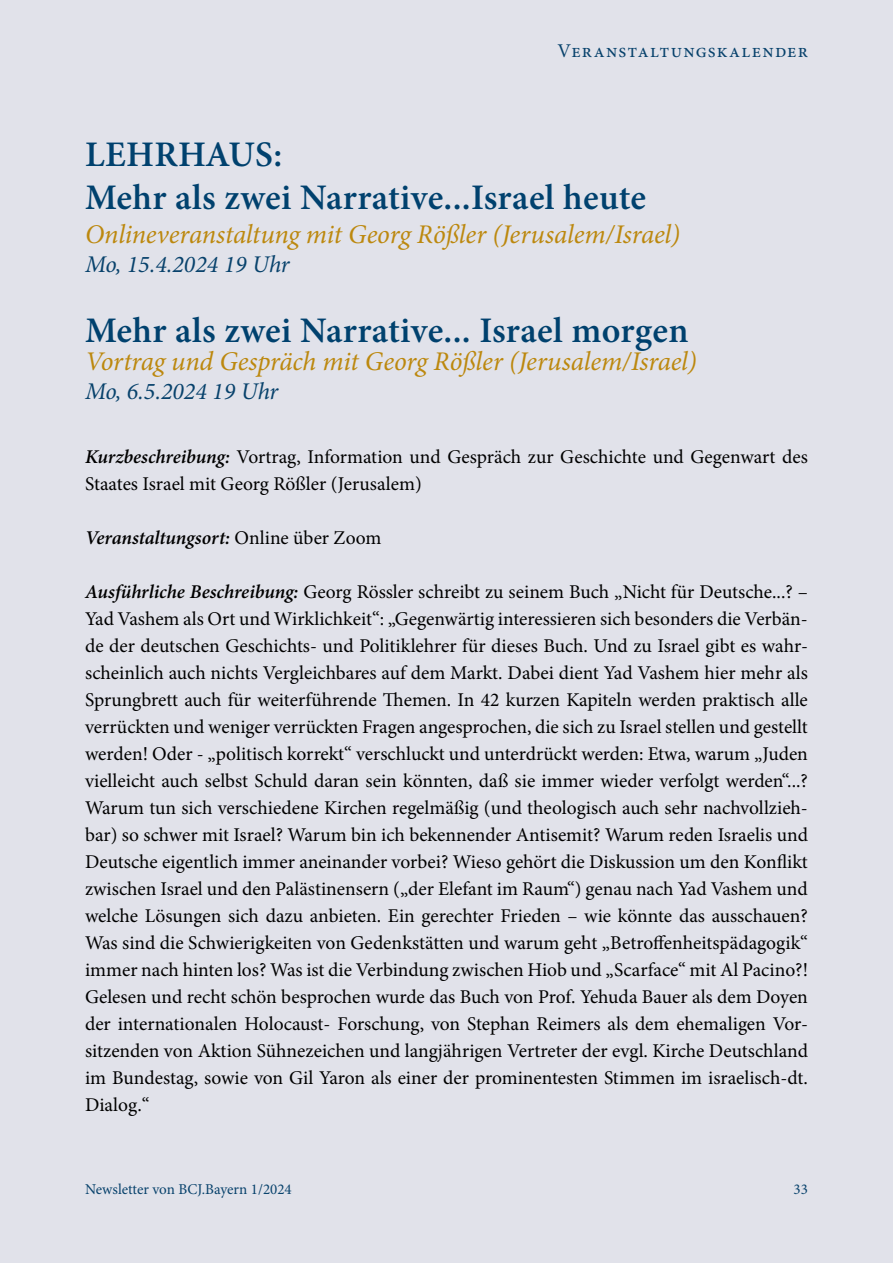
<style>
.page{position:relative;width:893px;height:1263px;background:#e1e2ea}
.page>*{position:absolute;margin:0;border:0;box-sizing:border-box;transform-origin:0 0}
.t1{font:600 36px/43.2px "Minion Pro";letter-spacing:.005em;color:#00416e}
.t2{font:italic 27px "Minion Pro";letter-spacing:-.01em;color:#bc880e}
.t3{font:italic 24px "Minion Pro";color:#08426c}
.t4{font:19.5px/27px "Minion Pro";letter-spacing:-.005em;color:#000}
.t5{font:italic 600 19.5px "Minion Pro";letter-spacing:-.01em;color:#000}
.t6{font:19.5px "Minion Pro";letter-spacing:.06em;color:#08426c}
.t7{font:15px "Minion Pro";color:#08426c}
.s1{font-weight:600;font-style:italic}
.s2{font-weight:400;font-style:normal}
</style>
<div class="page">
<p class="t6" style="left:558px;top:38px;width:252px">Veranstaltungskalender</p>
<h1 class="t1" style="left:85px;top:133px;width:563px">LEHRHAUS:<br>Mehr als zwei Narrative...Israel heute</h1>
<h2 class="t2" style="left:85px;top:216px;width:597px">Onlineveranstaltung mit Georg Rößler (Jerusalem/Israel)</h2>
<p class="t3" style="left:85px;top:247px;width:206px">Mo, 15.4.2024 19 Uhr</p>
<h1 class="t1" style="left:85px;top:308px;width:605px">Mehr als zwei Narrative... Israel morgen</h1>
<h2 class="t2" style="left:85px;top:343px;width:613px">Vortrag und Gespräch mit Georg Rößler (Jerusalem/Israel)</h2>
<p class="t3" style="left:85px;top:375px;width:195px">Mo, 6.5.2024 19 Uhr</p>
<p class="t4" style="left:85px;top:443px;width:724px"><span class="s1">Kurzbeschreibung:</span> Vortrag, Information und Gespräch zur Geschichte und Gegenwart des<br>Staates Israel mit Georg Rößler (Jerusalem)</p>
<p class="t5" style="left:85px;top:524px;width:298px">Veranstaltungsort: <span class="s2">Online über Zoom</span></p>
<p class="t4" style="left:85px;top:578px;width:724px;text-align:justify"><span class="s1">Ausführliche Beschreibung:</span> Georg Rössler schreibt zu seinem Buch „Nicht für Deutsche...? – Yad Vashem als Ort und Wirklichkeit“: „Gegenwärtig interessieren sich besonders die Verbän&shy;de der deutschen Geschichts- und Politiklehrer für dieses Buch. Und zu Israel gibt es wahr&shy;scheinlich auch nichts Vergleichbares auf dem Markt. Dabei dient Yad Vashem hier mehr als Sprungbrett auch für weiterführende Themen. In 42 kurzen Kapiteln werden praktisch alle verrückten und weniger verrückten Fragen angesprochen, die sich zu Israel stellen und gestellt werden! Oder - „politisch korrekt“ verschluckt und unterdrückt werden: Etwa, warum „Juden vielleicht auch selbst Schuld daran sein könnten, daß sie immer wieder verfolgt werden“...?<br>Warum tun sich verschiedene Kirchen regelmäßig (und theologisch auch sehr nachvollzieh&shy;bar) so schwer mit Israel? Warum bin ich bekennender Antisemit? Warum reden Israelis und Deutsche eigentlich immer aneinander vorbei? Wieso gehört die Diskussion um den Konflikt zwischen Israel und den Palästinensern („der Elefant im Raum“) genau nach Yad Vashem und welche Lösungen sich dazu anbieten. Ein gerechter Frieden – wie könnte das ausschauen?<br>Was sind die Schwierigkeiten von Gedenkstätten und warum geht „Betroffenheitspädagogik“ immer nach hinten los? Was ist die Verbindung zwischen Hiob und „Scarface“ mit Al Pacino?!<br>Gelesen und recht schön besprochen wurde das Buch von Prof. Yehuda Bauer als dem Doyen der internationalen Holocaust- Forschung, von Stephan Reimers als dem ehemaligen Vor&shy;sitzenden von Aktion Sühnezeichen und langjährigen Vertreter der evgl. Kirche Deutschland im Bundestag, sowie von Gil Yaron als einer der prominentesten Stimmen im israelisch-dt.<br>Dialog.“</p>
<p class="t7" style="left:85px;top:1179px;width:208px">Newsletter von BCJ.Bayern 1/2024</p>
<p class="t7" style="left:793px;top:1179px;width:16px">33</p>
</div>
